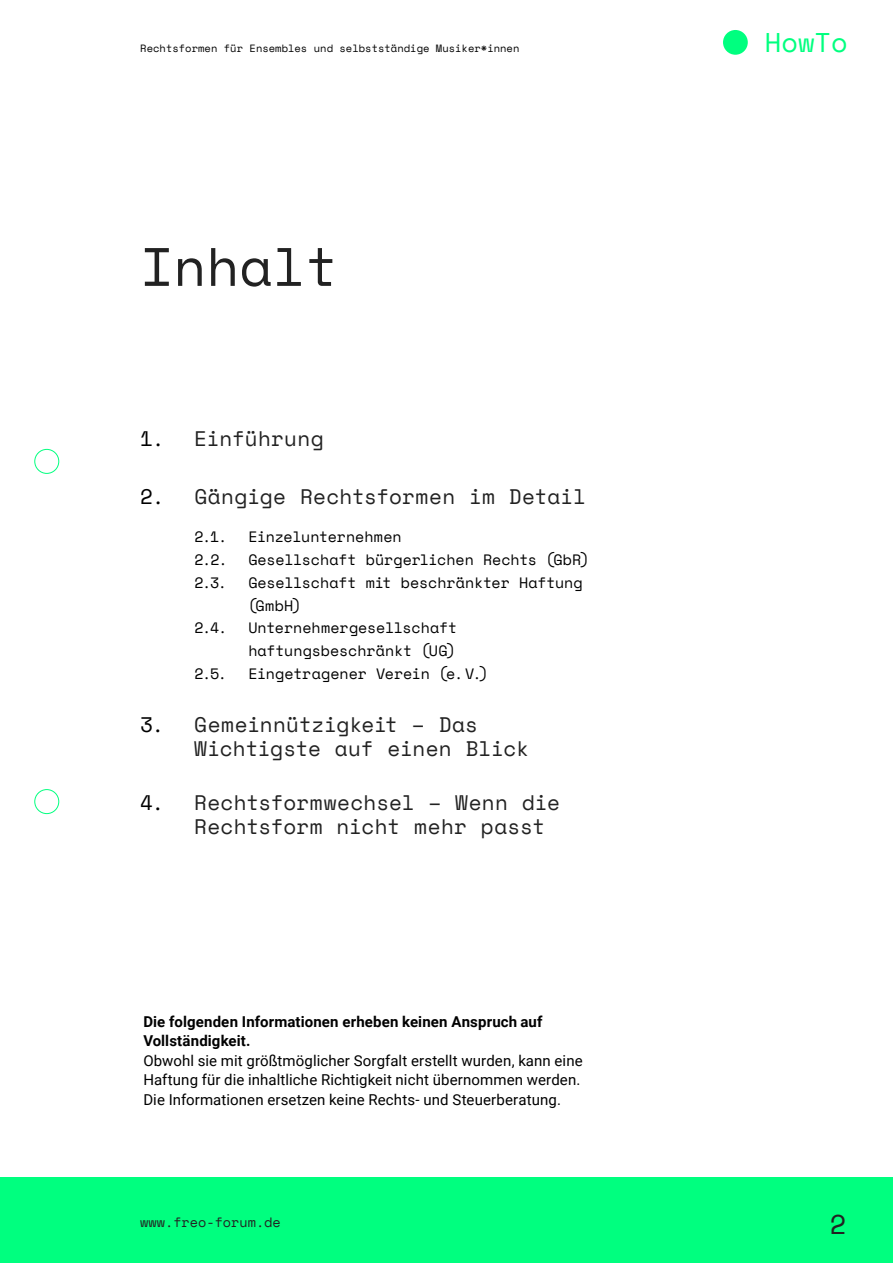
<style>
.page{position:relative;width:893px;height:1263px;background:#fff}
.page>*{position:absolute;margin:0;border:0;box-sizing:border-box;transform-origin:0 0}
.t1{font:54px "Space Mono";color:#222}
.t2{font:27px "Space Mono";color:#00ff7f}
.t3{font:27px "Space Mono";color:#222}
.t4{font:21px/24px "Space Mono";letter-spacing:.01em;color:#222}
.t5{font:21px/24px "Space Mono";letter-spacing:-.01em;color:#222}
.t6{font:15px/22.8px "Space Mono";letter-spacing:-.005em;color:#000}
.t7{font:15px/19.5px "Roboto";letter-spacing:.01em;color:#000}
.t8{font:700 15px/19.5px "Roboto";letter-spacing:.01em;color:#000}
.t9{font:13.5px "Space Mono";color:#222}
.t10{font:10.5px "Space Mono";color:#000}
.s1{color:#000}
</style>
<div class="page">
<div style="left:0;top:1177px;width:893px;height:86px;background:#00ff7f"></div>
<div style="left:34px;top:449px;width:25px;height:25px;border:1px solid #00ff7f;border-radius:50%"></div>
<div style="left:34px;top:789px;width:25px;height:25px;border:1px solid #00ff7f;border-radius:50%"></div>
<div style="left:723px;top:30px;width:25px;height:25px;background:#00ff7f;border-radius:50%"></div>
<p class="t10" style="left:140px;top:40px;width:381px">Rechtsformen für Ensembles und selbstständige Musiker*innen</p>
<h2 class="t2" style="left:765px;top:22px;width:84px">HowTo</h2>
<h1 class="t1" style="left:140px;top:227px;width:200px">Inhalt</h1>
<h3 class="t4" style="left:140px;top:426px;width:185px"><span class="s1">1.</span> Einführung</h3>
<h3 class="t4" style="left:140px;top:484px;width:447px"><span class="s1">2.</span> Gängige Rechtsformen im Detail</h3>
<p class="t6" style="left:194px;top:525px;width:35px">2.1.</p>
<p class="t6" style="left:248px;top:525px;width:155px">Einzelunternehmen</p>
<p class="t6" style="left:194px;top:547px;width:35px">2.2.</p>
<p class="t6" style="left:248px;top:547px;width:342px">Gesellschaft bürgerlichen Rechts (GbR)</p>
<p class="t6" style="left:194px;top:570px;width:34px">2.3.</p>
<p class="t6" style="left:248px;top:570px;width:336px">Gesellschaft mit beschränkter Haftung (GmbH)</p>
<p class="t6" style="left:194px;top:616px;width:34px">2.4.</p>
<p class="t6" style="left:248px;top:616px;width:210px">Unternehmergesellschaft haftungsbeschränkt (UG)</p>
<p class="t6" style="left:194px;top:662px;width:34px">2.5.</p>
<p class="t6" style="left:248px;top:662px;width:241px">Eingetragener Verein (e.V.)</p>
<h3 class="t5" style="left:194px;top:712px;width:336px;text-indent:-54px"><span class="s1">3.</span> Gemeinnützigkeit – Das<br>Wichtigste auf einen Blick</h3>
<h3 class="t4" style="left:194px;top:789px;width:367px;text-indent:-54px"><span class="s1">4.</span> Rechtsformwechsel – Wenn die<br>Rechtsform nicht mehr passt</h3>
<p class="t8" style="left:143px;top:1011px;width:400px">Die folgenden Informationen erheben keinen Anspruch auf<br>Vollständigkeit.</p>
<p class="t7" style="left:143px;top:1050px;width:441px">Obwohl sie mit größtmöglicher Sorgfalt erstellt wurden, kann eine<br>Haftung für die inhaltliche Richtigkeit nicht übernommen werden.<br>Die Informationen ersetzen keine Rechts- und Steuerberatung.</p>
<p class="t9" style="left:140px;top:1212px;width:142px">www.freo-forum.de</p>
<h2 class="t3" style="left:830px;top:1205px;width:18px">2</h2>
</div>
